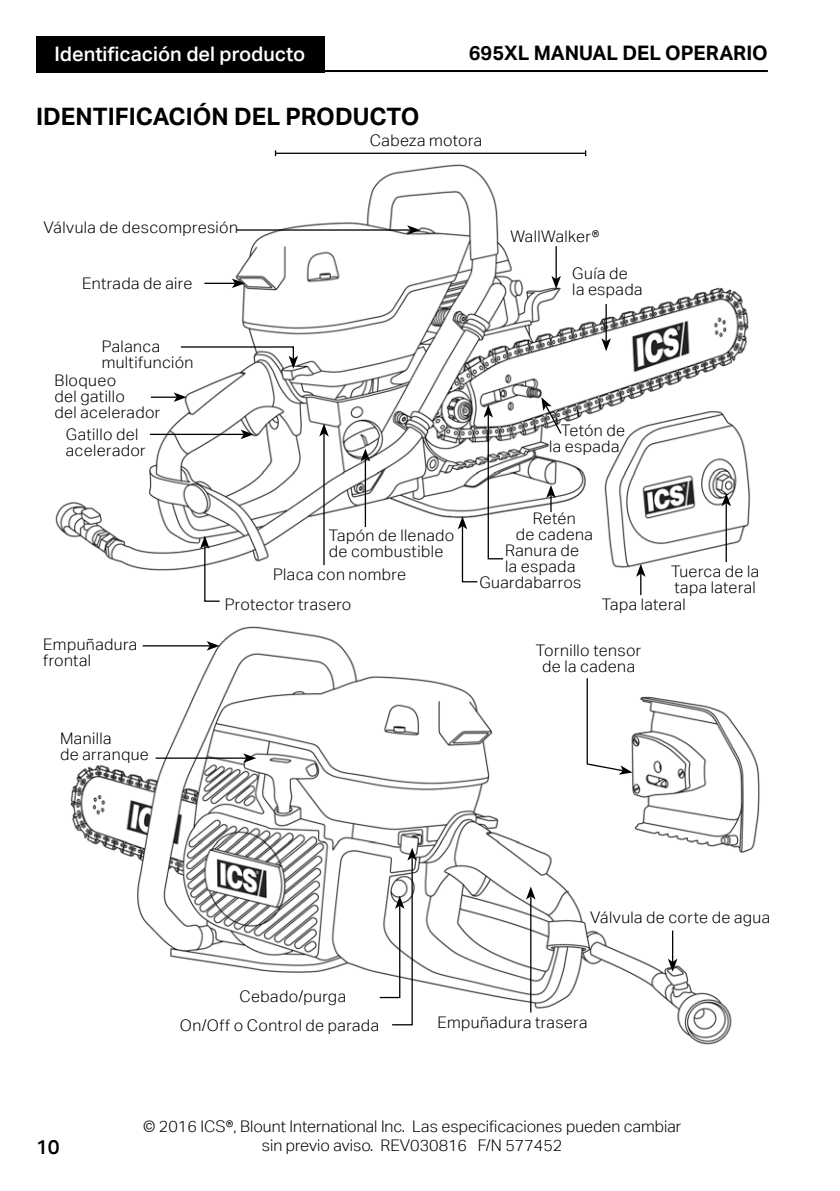
<style>
.page{position:relative;width:840px;height:1191px;background:#fff}
.page>*{position:absolute;margin:0;border:0;box-sizing:border-box;transform-origin:0 0}
.t1{font:700 24px "Aktiv Grotesk";color:#000}
.t2{font:500 20px "Aktiv Grotesk";color:#fff}
.t3{font:700 20px "Aktiv Grotesk";color:#000}
.t4{font:500 20px "Aktiv Grotesk";color:#000}
.t5{font:300 16px/16px "Aktiv Grotesk";letter-spacing:.025em;color:#000}
.t6{font:300 16px/19.2px "Aktiv Grotesk";color:#000;text-align:center}
</style>
<div class="page">
<div style="left:36px;top:36px;width:288px;height:36px;background:#000"></div>
<hr style="left:36px;top:70px;width:731px;height:2px;background:#000">
<img style="left:55px;top:164px;width:696px;height:407px">
<img style="left:70px;top:626px;width:690px;height:419px">
<hr style="left:555px;top:246px;width:1px;height:33px;background:#000">
<svg style="left:551px;top:276px;width:9px;height:13px"></svg>
<hr style="left:605px;top:304px;width:1px;height:37px;background:#000">
<svg style="left:601px;top:338px;width:9px;height:13px"></svg>
<hr style="left:143px;top:645px;width:67px;height:1px;background:#000">
<svg style="left:206px;top:641px;width:13px;height:9px"></svg>
<hr style="left:236px;top:229px;width:174px;height:2px;background:#000">
<svg style="left:407px;top:225px;width:13px;height:10px"></svg>
<hr style="left:204px;top:283px;width:31px;height:1px;background:#000">
<svg style="left:232px;top:278px;width:13px;height:10px"></svg>
<hr style="left:150px;top:434px;width:94px;height:1px;background:#000">
<svg style="left:240px;top:429px;width:13px;height:10px"></svg>
<hr style="left:155px;top:757px;width:91px;height:2px;background:#000">
<svg style="left:243px;top:753px;width:13px;height:10px"></svg>
<hr style="left:151px;top:396px;width:26px;height:2px;background:#000">
<svg style="left:173px;top:392px;width:13px;height:10px"></svg>
<hr style="left:275px;top:153px;width:310px;height:1px;background:#000">
<svg style="left:585px;top:677px;width:47px;height:97px"></svg>
<hr style="left:639px;top:573px;width:2px;height:22px;background:#000">
<svg style="left:635px;top:564px;width:10px;height:13px"></svg>
<hr style="left:530px;top:896px;width:1px;height:116px;background:#000">
<svg style="left:525px;top:886px;width:10px;height:13px"></svg>
<hr style="left:671px;top:930px;width:2px;height:32px;background:#000">
<svg style="left:667px;top:958px;width:10px;height:13px"></svg>
<svg style="left:378px;top:847px;width:38px;height:179px"></svg>
<hr style="left:323px;top:433px;width:1px;height:132px;background:#000">
<svg style="left:319px;top:423px;width:9px;height:13px"></svg>
<hr style="left:364px;top:458px;width:2px;height:69px;background:#000">
<svg style="left:360px;top:448px;width:10px;height:13px"></svg>
<svg style="left:457px;top:404px;width:47px;height:179px"></svg>
<svg style="left:200px;top:535px;width:21px;height:67px"></svg>
<hr style="left:725px;top:503px;width:1px;height:59px;background:#000">
<svg style="left:721px;top:493px;width:9px;height:13px"></svg>
<svg style="left:179px;top:346px;width:119px;height:23px"></svg>
<svg style="left:541px;top:397px;width:21px;height:38px"></svg>
<hr style="left:550px;top:495px;width:1px;height:32px;background:#000">
<svg style="left:546px;top:485px;width:9px;height:13px"></svg>
<div style="left:505px;top:512px;width:98px;height:29px;background:#fff"></div>
<p class="t2" style="left:54px;top:42px;width:252px">Identificación del producto</p>
<h1 class="t1" style="left:36px;top:102px;width:384px">IDENTIFICACIÓN DEL PRODUCTO</h1>
<p class="t3" style="left:468px;top:40px;width:300px">695XL MANUAL DEL OPERARIO</p>
<p class="t5" style="left:43px;top:220px;width:196px">Válvula de descompresión</p>
<p class="t5" style="left:82px;top:275px;width:112px">Entrada de aire</p>
<p class="t5" style="left:102px;top:338px;width:93px">Palanca multifunción</p>
<p class="t5" style="left:54px;top:372px;width:107px">Bloqueo<br>del gatillo<br>del acelerador</p>
<p class="t5" style="left:66px;top:426px;width:81px">Gatillo del acelerador</p>
<p class="t5" style="left:369px;top:132px;width:114px">Cabeza motora</p>
<p class="t5" style="left:510px;top:229px;width:90px">WallWalker®</p>
<p class="t5" style="left:572px;top:265px;width:72px">Guía de la espada</p>
<p class="t5" style="left:328px;top:528px;width:127px">Tapón de llenado de combustible</p>
<p class="t5" style="left:273px;top:566px;width:134px">Placa con nombre</p>
<p class="t5" style="left:549px;top:422px;width:77px;text-indent:12px">Tetón de la espada</p>
<p class="t5" style="left:515px;top:510px;width:79px;text-align:center">Retén<br>de cadena</p>
<p class="t5" style="left:505px;top:542px;width:76px">Ranura de la espada</p>
<p class="t5" style="left:479px;top:574px;width:103px">Guardabarros</p>
<p class="t5" style="left:670px;top:563px;width:90px">Tuerca de la tapa lateral</p>
<p class="t5" style="left:43px;top:636px;width:95px">Empuñadura frontal</p>
<p class="t5" style="left:60px;top:730px;width:90px">Manilla<br>de arranque</p>
<p class="t5" style="left:224px;top:597px;width:128px">Protector trasero</p>
<p class="t5" style="left:239px;top:988px;width:108px">Cebado/purga</p>
<p class="t5" style="left:180px;top:1017px;width:201px">On/Off o Control de parada</p>
<p class="t5" style="left:601px;top:597px;width:86px">Tapa lateral</p>
<p class="t5" style="left:535px;top:642px;width:107px;text-align:center">Tornillo tensor de la cadena</p>
<p class="t5" style="left:589px;top:909px;width:181px">Válvula de corte de agua</p>
<p class="t5" style="left:437px;top:1014px;width:151px">Empuñadura trasera</p>
<p class="t4" style="left:36px;top:1135px;width:25px">10</p>
<p class="t6" style="left:143px;top:1116px;width:539px">© 2016 ICS®, Blount International Inc. Las especificaciones pueden cambiar sin previo aviso. REV030816 F/N 577452</p>
</div>
